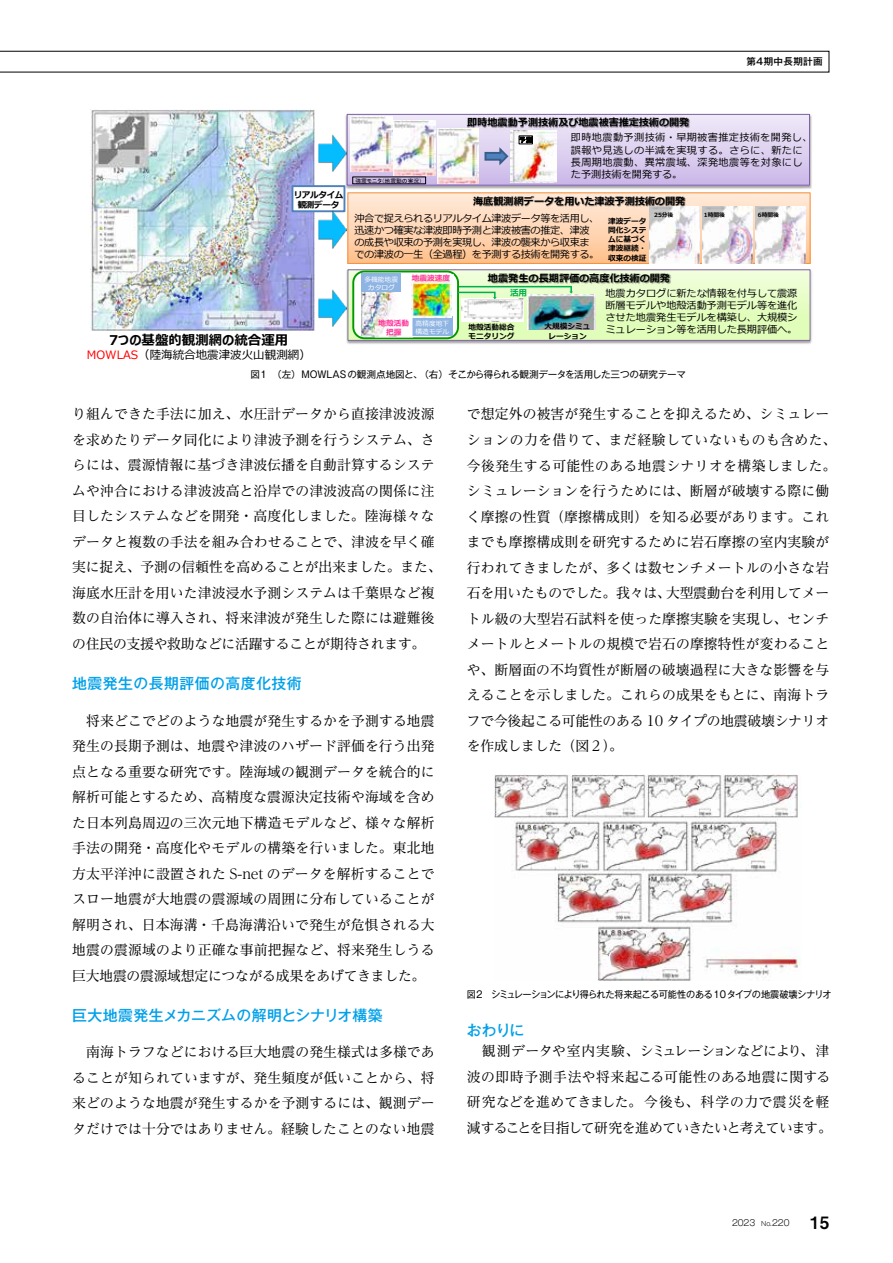
<style>
.page{position:relative;width:893px;height:1263px;background:#fff}
.page>*{position:absolute;margin:0;border:0;box-sizing:border-box;transform-origin:0 0}
.t1{font:500 14.85px "Gothic MB101 Pr 6";letter-spacing:.03em;color:#00a0e9}
.t2{font:13.8px/25.5px "Reim Pro";letter-spacing:.01em;color:#000}
.t3{font:13.8px/25.5px "Reim Pro";letter-spacing:-.015em;color:#000}
.t4{font:700 13.5px "Meiryo UI";color:#000}
.t5{font:11.55px "Meiryo UI";color:#000}
.t6{font:10.2px/12.1px "Meiryo";letter-spacing:-.04em;color:#000}
.t7{font:10.2px/12.1px "Meiryo";letter-spacing:.04em;color:#000}
.t8{font:10.2px/12.1px "Meiryo";letter-spacing:-.02em;color:#000;text-align:justify}
.t9{font:700 10.2px "Meiryo";color:#000}
.t10{font:9.6px "Gothic MB101 Pro";letter-spacing:-.03em;color:#000}
.t11{font:9.6px "Gothic MB101 Pro";letter-spacing:-.05em;color:#000;scale:.96 1}
.t12{font:500 9.6px "Gothic MB101 Pro";letter-spacing:.03em;color:#000}
.t13{font:700 8.7px/10.4px "Meiryo";letter-spacing:-.045em;color:#000;text-align:center}
.t14{font:700 8.7px "Meiryo";color:#00b050}
.t15{font:300 8.55px "Gothic MB101 Pro";color:#000}
.t16{font:700 7.65px/9.3px "Meiryo";color:#000}
.t17{font:700 7.65px/9.1px "Meiryo";color:#f39;text-align:center}
.t18{font:6.75px/8.1px "Meiryo";color:#fff;text-align:center}
.t19{font:6.75px "MS P Gothic";color:#000}
.t20{font:5.7px "MS P Gothic";color:#000}
.t21{font:700 5.7px "Meiryo";color:#000}
.s1{color:#f00}
.s2{font-size:6.45px}
.s3{font-family:"Midashi Go Pro MB31";font-weight:400;font-size:16.95px}
</style>
<div class="page">
<svg style="left:0;top:51px;width:829px;height:21px"></svg>
<img style="left:90px;top:109px;width:225px;height:222px">
<img style="left:345px;top:113px;width:112px;height:77px">
<img style="left:457px;top:113px;width:355px;height:76px">
<div style="left:347px;top:114px;width:462px;height:71px;background:linear-gradient(to bottom,#f3eefb,#c8b6e5)"></div>
<div style="left:347px;top:114px;width:463px;height:72px;border:1px solid #7d60a0"></div>
<img style="left:460px;top:114px;width:237px;height:24px">
<div style="left:348px;top:193px;width:462px;height:70px;background:linear-gradient(to bottom,#ffecdd,#ffc290)"></div>
<div style="left:348px;top:192px;width:462px;height:72px;border:1px solid #f69240"></div>
<img style="left:466px;top:193px;width:227px;height:23px">
<div style="left:348px;top:270px;width:462px;height:70px;background:linear-gradient(to bottom,#f0ffda,#defdb2)"></div>
<div style="left:348px;top:269px;width:462px;height:72px;border:1px solid #7d60a0"></div>
<img style="left:481px;top:270px;width:196px;height:23px">
<img style="left:351px;top:116px;width:41px;height:55px">
<img style="left:394px;top:121px;width:41px;height:55px">
<img style="left:437px;top:129px;width:41px;height:55px">
<img style="left:510px;top:130px;width:46px;height:53px">
<img style="left:527px;top:294px;width:69px;height:35px">
<img style="left:462px;top:299px;width:62px;height:23px">
<div style="left:352px;top:271px;width:107px;height:68px;background:#fff;border:2px solid #090;border-radius:11px"></div>
<img style="left:362px;top:292px;width:33px;height:44px">
<div style="left:362px;top:273px;width:39px;height:19px;background:#8eb4e3"></div>
<div style="left:412px;top:316px;width:41px;height:20px;background:#8eb4e3"></div>
<img style="left:412px;top:292px;width:39px;height:26px">
<img style="left:403px;top:269px;width:56px;height:23px">
<svg style="left:484px;top:145px;width:26px;height:21px"></svg>
<div style="left:375px;top:317px;width:38px;height:21px;background:#fff;opacity:.5"></div>
<svg style="left:458px;top:286px;width:115px;height:13px"></svg>
<div style="left:292px;top:186px;width:52px;height:25px;background:#fff"></div>
<div style="left:291px;top:185px;width:54px;height:27px;border:2px solid #4f81bd"></div>
<img style="left:318px;top:135px;width:29px;height:37px">
<img style="left:318px;top:290px;width:29px;height:37px">
<img style="left:318px;top:211px;width:29px;height:37px">
<img style="left:649px;top:206px;width:50px;height:57px">
<img style="left:702px;top:206px;width:50px;height:57px">
<img style="left:755px;top:206px;width:51px;height:57px">
<img style="left:495px;top:774px;width:305px;height:206px">
<p class="t12" style="left:746px;top:54px;width:78px">第4期中長期計画</p>
<p class="t13" style="left:294px;top:190px;width:51px">リアルタイム観測データ</p>
<p class="t4" style="left:109px;top:330px;width:180px">7つの基盤的観測網の統合運用</p>
<p class="t5" style="left:87px;top:347px;width:226px"><span class="s1">MOWLAS</span>（陸海統合地震津波火山観測網）</p>
<p class="t20" style="left:355px;top:178px;width:68px">強震モニタ（地震動の実況）</p>
<p class="t9" style="left:467px;top:116px;width:224px">即時地震動予測技術及び地震被害推定技術の開発</p>
<p class="t7" style="left:571px;top:132px;width:243px">即時地震動予測技術・早期被害推定技術を開発し、誤報や見逃しの半減を実現する。さらに、新たに長周期地震動、異常震域、深発地震等を対象にした予測技術を開発する。</p>
<p class="t9" style="left:473px;top:194px;width:214px">海底観測網データを用いた津波予測技術の開発</p>
<p class="t19" style="left:519px;top:136px;width:15px">予測</p>
<p class="t6" style="left:355px;top:213px;width:246px">沖合で捉えられるリアルタイム津波データ等を活用し、迅速かつ確実な津波即時予測と津波被害の推定、津波の成長や収束の予測を実現し、津波の襲来から収束までの津波の一生（全過程）を予測する技術を開発する。</p>
<p class="t16" style="left:608px;top:217px;width:40px;text-align:justify">津波データ同化システムに基づく津波継続・収束の検証</p>
<p class="t21" style="left:654px;top:210px;width:21px">25分後</p>
<p class="t21" style="left:704px;top:210px;width:23px">1時間後</p>
<p class="t21" style="left:758px;top:210px;width:23px">6時間後</p>
<p class="t18" style="left:364px;top:276px;width:35px">多機能地震カタログ</p>
<p class="t17" style="left:412px;top:274px;width:40px">地震波速度</p>
<p class="t17" style="left:378px;top:319px;width:32px">地殻活動把握</p>
<p class="t18" style="left:416px;top:319px;width:35px;text-align:left">高精度地下構造モデル</p>
<p class="t9" style="left:488px;top:271px;width:184px">地震発生の長期評価の高度化技術の開発</p>
<p class="t8" style="left:605px;top:288px;width:194px">地震カタログに新たな情報を付与して震源断層モデルや地殻活動予測モデル等を進化させた地震発生モデルを構築し、大規模シミュレーション等を活用した長期評価へ。</p>
<p class="t14" style="left:510px;top:286px;width:19px">活用</p>
<p class="t16" style="left:469px;top:323px;width:48px">地殻活動総合モニタリング</p>
<p class="t16" style="left:545px;top:322px;width:48px;text-align:center">大規模シミュレーション</p>
<p class="t10" style="left:251px;top:366px;width:437px">図１　（左）MOWLASの観測点地図と、（右）そこから得られる観測データを活用した三つの研究テーマ</p>
<p class="t2" style="left:72px;top:401px;width:371px">り組んできた手法に加え、水圧計データから直接津波波源を求めたりデータ同化により津波予測を行うシステム、さらには、震源情報に基づき津波伝播を自動計算するシステムや沖合における津波波高と沿岸での津波波高の関係に注目したシステムなどを開発・高度化しました。陸海様々なデータと複数の手法を組み合わせることで、津波を早く確実に捉え、予測の信頼性を高めることが出来ました。また、海底水圧計を用いた津波浸水予測システムは千葉県など複数の自治体に導入され、将来津波が発生した際には避難後の住民の支援や救助などに活躍することが期待されます。</p>
<p class="t1" style="left:72px;top:671px;width:231px">地震発生の長期評価の高度化技術</p>
<p class="t2" style="left:72px;top:707px;width:364px;text-align:justify">　将来どこでどのような地震が発生するかを予測する地震発生の長期予測は、地震や津波のハザード評価を行う出発点となる重要な研究です。陸海域の観測データを統合的に解析可能とするため、高精度な震源決定技術や海域を含めた日本列島周辺の三次元地下構造モデルなど、様々な解析手法の開発・高度化やモデルの構築を行いました。東北地方太平洋沖に設置された S-net のデータを解析することでスロー地震が大地震の震源域の周囲に分布していることが解明され、日本海溝・千島海溝沿いで発生が危惧される大地震の震源域のより正確な事前把握など、将来発生しうる巨大地震の震源域想定につながる成果をあげてきました。</p>
<p class="t1" style="left:72px;top:1003px;width:312px">巨大地震発生メカニズムの解明とシナリオ構築</p>
<p class="t2" style="left:72px;top:1039px;width:364px;text-align:justify">　南海トラフなどにおける巨大地震の発生様式は多様であることが知られていますが、発生頻度が低いことから、将来どのような地震が発生するかを予測するには、観測データだけでは十分ではありません。経験したことのない地震</p>
<p class="t2" style="left:467px;top:401px;width:371px">で想定外の被害が発生することを抑えるため、シミュレーションの力を借りて、まだ経験していないものも含めた、今後発生する可能性のある地震シナリオを構築しました。シミュレーションを行うためには、断層が破壊する際に働く摩擦の性質（摩擦構成則）を知る必要があります。これまでも摩擦構成則を研究するために岩石摩擦の室内実験が行われてきましたが、多くは数センチメートルの小さな岩石を用いたものでした。我々は、大型震動台を利用してメートル級の大型岩石試料を使った摩擦実験を実現し、センチメートルとメートルの規模で岩石の摩擦特性が変わることや、断層面の不均質性が断層の破壊過程に大きな影響を与えることを示しました。これらの成果をもとに、南海トラフで今後起こる可能性のある 10 タイプの地震破壊シナリオを作成しました（図２）。</p>
<p class="t11" style="left:467px;top:986px;width:381px">図２　シミュレーションにより得られた将来起こる可能性のある10タイプの地震破壊シナリオ</p>
<p class="t1" style="left:467px;top:1018px;width:59px">おわりに</p>
<p class="t3" style="left:467px;top:1038px;width:367px">　観測データや室内実験、シミュレーションなどにより、津波の即時予測手法や将来起こる可能性のある地震に関する研究などを進めてきました。今後も、科学の力で震災を軽減することを目指して研究を進めていきたいと考えています。</p>
<p class="t15" style="left:732px;top:1216px;width:99px">2023 <span class="s2">No</span>.220 <span class="s3">15</span></p>
</div>
